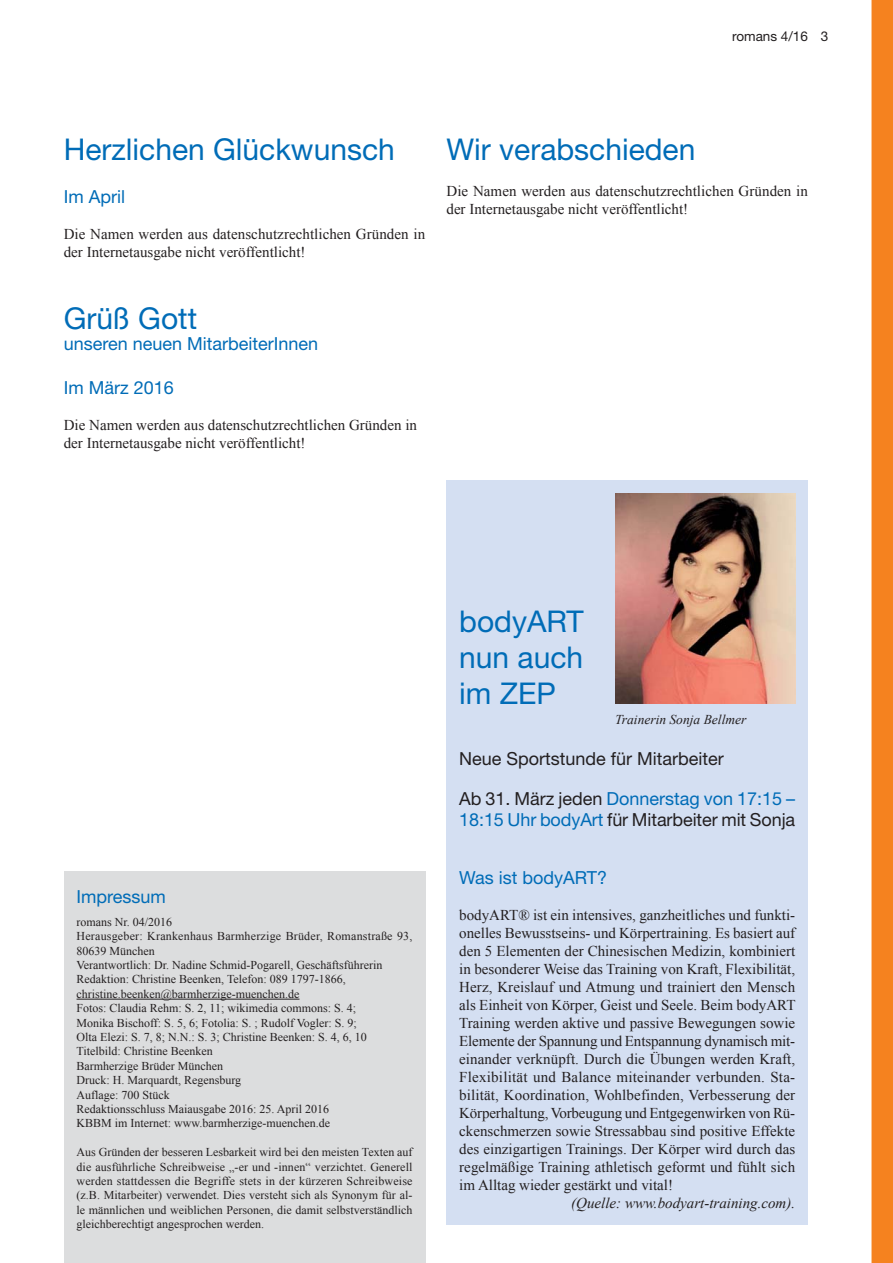
<style>
.page{position:relative;width:893px;height:1263px;background:#fff}
.page>*{position:absolute;margin:0;border:0;box-sizing:border-box;transform-origin:0 0}
.t1{font:30px/36px "Helvetica Neue";color:#006cb7;text-align:justify}
.t2{font:18px/21.6px "Helvetica Neue";color:#231f20}
.t3{font:18px "Helvetica Neue";color:#006cb7}
.t4{font:15px/18px "Times New Roman";color:#231f20}
.t5{font:italic 15px "Times New Roman";color:#231f20}
.t6{font:italic 13.5px "Times New Roman";color:#231f20}
.t7{font:13.5px "Helvetica Neue";color:#231f20}
.t8{font:12px/14.4px "Times New Roman";color:#231f20}
.s1{color:#006cb7}
</style>
<div class="page">
<div style="left:872px;top:0;width:21px;height:1263px;background:#f5821f"></div>
<div style="left:446px;top:480px;width:362px;height:745px;background:#d4dff2"></div>
<div style="left:64px;top:872px;width:361px;height:391px;background:#dcddde"></div>
<hr style="left:77px;top:999px;width:222px;height:1px;background:#231f20">
<img style="left:615px;top:493px;width:180px;height:211px">
<p class="t7" style="left:732px;top:32px;width:98px">romans 4/16 3</p>
<h1 class="t1" style="left:64px;top:134px;width:333px">Herzlichen Glückwunsch</h1>
<p class="t3" style="left:64px;top:190px;width:63px">Im April</p>
<p class="t4" style="left:64px;top:225px;width:363px">Die Namen werden aus datenschutzrechtlichen Gründen in der Internetausgabe nicht veröffentlicht!</p>
<h1 class="t1" style="left:64px;top:303px;width:135px">Grüß Gott</h1>
<p class="t3" style="left:64px;top:338px;width:256px">unseren neuen MitarbeiterInnen</p>
<p class="t3" style="left:64px;top:381px;width:112px">Im März 2016</p>
<p class="t4" style="left:64px;top:416px;width:355px">Die Namen werden aus datenschutzrechtlichen Gründen in der Internetausgabe nicht veröffentlicht!</p>
<h1 class="t1" style="left:446px;top:134px;width:250px">Wir verabschieden</h1>
<p class="t4" style="left:446px;top:182px;width:363px">Die Namen werden aus datenschutzrechtlichen Gründen in der Internetausgabe nicht veröffentlicht!</p>
<p class="t3" style="left:77px;top:890px;width:91px">Impressum</p>
<p class="t8" style="left:77px;top:914px;width:337px">romans Nr. 04/2016<br>Herausgeber: Kra nkenhaus Barmherzige Brüder, Romanstraße 93, 80639 München<br>Verantwortlich: Dr. Nadine Schmid-Pogarell, Geschäftsführerin Redaktion: Christine Beenken, Telefon: 089 1797-1866, christine.beenken@barmherzige-muenchen.de<br>Fotos: Claudia Rehm: S. 2, 11; wikimedia commons: S. 4;<br>Monika Bischoff: S. 5, 6; Fotolia: S. ; Rudolf Vogler: S. 9;<br>Olta Elezi: S. 7, 8; N.N.: S. 3; Christine Beenken: S. 4, 6, 10<br>Titelbild: Christine Beenken<br>Barmherzige Brüder München<br>Druck: H. Marquardt, Regensburg<br>Auflage: 700 Stück<br>Redaktionsschluss Maiausgabe 2016: 25. April 2016<br>KBBM im Internet: www.barmherzige-muenchen.de</p>
<p class="t8" style="left:77px;top:1145px;width:337px;text-align:justify">Aus Gründen der besseren Lesbarkeit wird bei den meisten Texten auf die ausführliche Schreibweise „-er und -innen“ verzichtet. Generell werden stattdessen die Begriffe stets in der kürzeren Schreibweise (z.B. Mitarbeiter) verwendet. Dies versteht sich als Synonym für al&shy;le männlichen und weiblichen Personen, die damit selbstverständlich gleichberechtigt angesprochen werden.</p>
<h1 class="t1" style="left:459px;top:606px;width:126px">bodyART nun auch im ZEP</h1>
<p class="t6" style="left:615px;top:712px;width:133px">Trainerin Sonja Bellmer</p>
<p class="t2" style="left:459px;top:749px;width:266px">Neue Sportstunde für Mitarbeiter</p>
<p class="t2" style="left:459px;top:789px;width:337px">Ab 31. März jeden <span class="s1">Donnerstag von 17:15 –<br>18:15 Uhr bodyArt</span> für Mitarbeiter mit Sonja</p>
<p class="t3" style="left:459px;top:871px;width:150px">Was ist bodyART?</p>
<p class="t4" style="left:459px;top:906px;width:338px;text-align:justify">bodyART® ist ein intensives, ganzheitliches und funkti&shy;onelles Bewusstseins- und Körpertraining. Es basiert auf den 5 Elementen der Chinesischen Medizin, kombiniert in besonderer Weise das Training von Kraft, Flexibilität, Herz, Kreislauf und Atmung und trainiert den Mensch als Einheit von Körper, Geist und Seele. Beim bodyART Training werden aktive und passive Bewegungen sowie Elemente der Spannung und Entspannung dynamisch mit&shy;einander verknüpft. Durch die Übungen werden Kraft, Flexibilität und Balance miteinander verbunden. Sta&shy;bilität, Koordination, Wohlbefinden, Verbesserung der Körperhaltung, Vorbeugung und Entgegenwirken von Rü&shy;ckenschmerzen sowie Stressabbau sind positive Effekte des einzigartigen Trainings. Der Körper wird durch das regelmäßige Training athletisch geformt und fühlt sich im Alltag wieder gestärkt und vital!</p>
<p class="t5" style="left:571px;top:1194px;width:225px">(Quelle: www.bodyart-training.com).</p>
</div>
